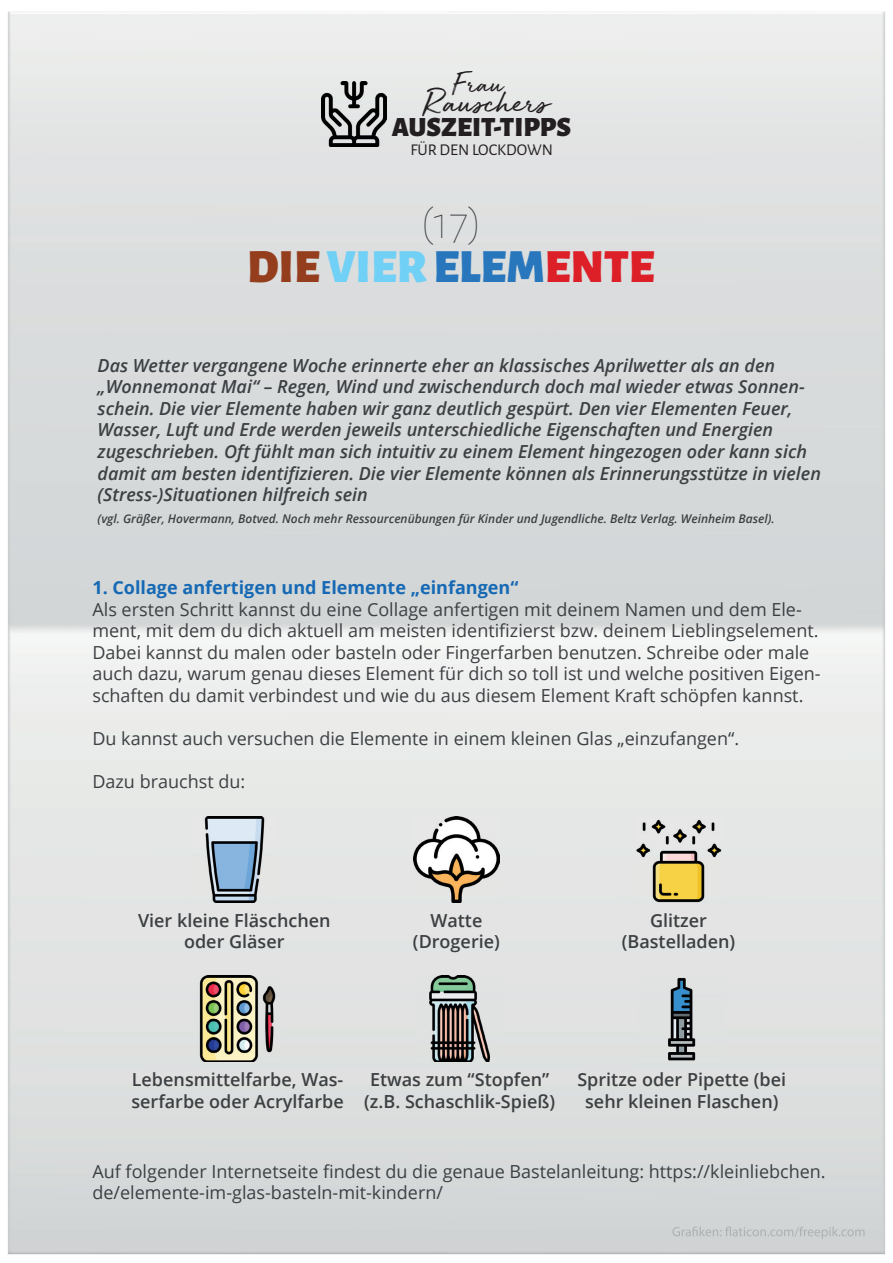
<style>
.page{position:relative;width:893px;height:1263px;background:#fff}
.page>*{position:absolute;margin:0;border:0;box-sizing:border-box;transform-origin:0 0}
.t1{font:100 47.55px/44.2px "Alegreya Sans SC";color:#3d4043;text-align:center}
.t2{font:35.55px "Golden Plains";color:#231f20}
.t3{font:30.3px "Golden Plains";color:#231f20}
.t4{font:900 27.75px "Alegreya Sans SC";color:#231f20}
.t5{font:18px/21.6px "Open Sans";color:#3d4043}
.t6{font:italic 600 18px/21.6px "Open Sans";color:#3d4043}
.t7{font:600 18px/21.6px "Open Sans";color:#3d4043;text-align:center}
.t8{font:700 18px "Open Sans";color:#1669b4}
.t9{font:16.5px "Alegreya Sans SC";color:#231f20}
.t10{font:italic 600 12px "Open Sans";color:#3d4043}
.s1{font-weight:900;color:#943e1e}
.s2{font-weight:900;color:#71d0f6}
.s3{font-weight:900;color:#2877bd}
.s4{font-weight:900;color:#dd1f28}
</style>
<div class="page">
<img style="left:8px;top:12px;width:877px;height:1242px">
<img style="left:322px;top:82px;width:64px;height:64px">
<img style="left:672px;top:1226px;width:193px;height:13px">
<img style="left:191px;top:816px;width:86px;height:86px">
<img style="left:413px;top:816px;width:86px;height:86px">
<img style="left:636px;top:816px;width:85px;height:86px">
<img style="left:195px;top:976px;width:86px;height:86px">
<img style="left:417px;top:976px;width:86px;height:86px">
<img style="left:639px;top:976px;width:86px;height:86px">
<h3 class="t3" style="left:452px;top:69px;width:53px">Frau</h3>
<h2 class="t2" style="left:425px;top:85px;width:126px">Rauschers</h2>
<h3 class="t4" style="left:392px;top:105px;width:181px">AUSZEIT-TIPPS</h3>
<p class="t9" style="left:410px;top:138px;width:144px">FÜR DEN LOCKDOWN</p>
<h1 class="t1" style="left:247px;top:200px;width:409px">(17)<br><span class="s1">DIE</span> <span class="s2">VIER</span><span class="s3">ELEM</span><span class="s4">ENTE</span></h1>
<p class="t6" style="left:98px;top:354px;width:725px">Das Wetter vergangene Woche erinnerte eher an klassisches Aprilwetter als an den „Wonnemonat Mai“ – Regen, Wind und zwischendurch doch mal wieder etwas Sonnen&shy;schein. Die vier Elemente haben wir ganz deutlich gespürt. Den vier Elementen Feuer, Wasser, Luft und Erde werden jeweils unterschiedliche Eigenschaften und Energien zugeschrieben. Oft fühlt man sich intuitiv zu einem Element hingezogen oder kann sich damit am besten identifizieren. Die vier Elemente können als Erinnerungsstütze in vielen (Stress-)Situationen hilfreich sein</p>
<p class="t10" style="left:98px;top:510px;width:679px">(vgl. Gräßer, Hovermann, Botved. Noch mehr Ressourcenübungen für Kinder und Jugendliche. Beltz Verlag. Weinheim Basel).</p>
<p class="t8" style="left:92px;top:575px;width:427px">1. Collage anfertigen und Elemente „einfangen“</p>
<p class="t5" style="left:92px;top:598px;width:730px">Als ersten Schritt kannst du eine Collage anfertigen mit deinem Namen und dem Ele&shy;ment, mit dem du dich aktuell am meisten identifizierst bzw. deinem Lieblingselement.<br>Dabei kannst du malen oder basteln oder Fingerfarben benutzen. Schreibe oder male auch dazu, warum genau dieses Element für dich so toll ist und welche positiven Eigen&shy;schaften du damit verbindest und wie du aus diesem Element Kraft schöpfen kannst.</p>
<p class="t5" style="left:92px;top:727px;width:648px">Du kannst auch versuchen die Elemente in einem kleinen Glas „einzufangen“.</p>
<p class="t5" style="left:92px;top:771px;width:154px">Dazu brauchst du:</p>
<p class="t7" style="left:138px;top:909px;width:194px">Vier kleine Fläschchen oder Gläser</p>
<p class="t7" style="left:413px;top:909px;width:88px">Watte (Drogerie)</p>
<p class="t7" style="left:622px;top:909px;width:115px">Glitzer (Bastelladen)</p>
<p class="t7" style="left:131px;top:1068px;width:214px;text-align:left">Lebensmittelfarbe, Was&shy;serfarbe oder Acrylfarbe</p>
<p class="t7" style="left:364px;top:1068px;width:192px">Etwas zum “Stopfen” (z.B. Schaschlik-Spieß)</p>
<p class="t7" style="left:577px;top:1068px;width:210px">Spritze oder Pipette (bei sehr kleinen Flaschen)</p>
<p class="t5" style="left:92px;top:1160px;width:735px">Auf folgender Internetseite findest du die genaue Bastelanleitung: https://kleinliebchen. de/elemente-im-glas-basteln-mit-kindern/</p>
</div>
